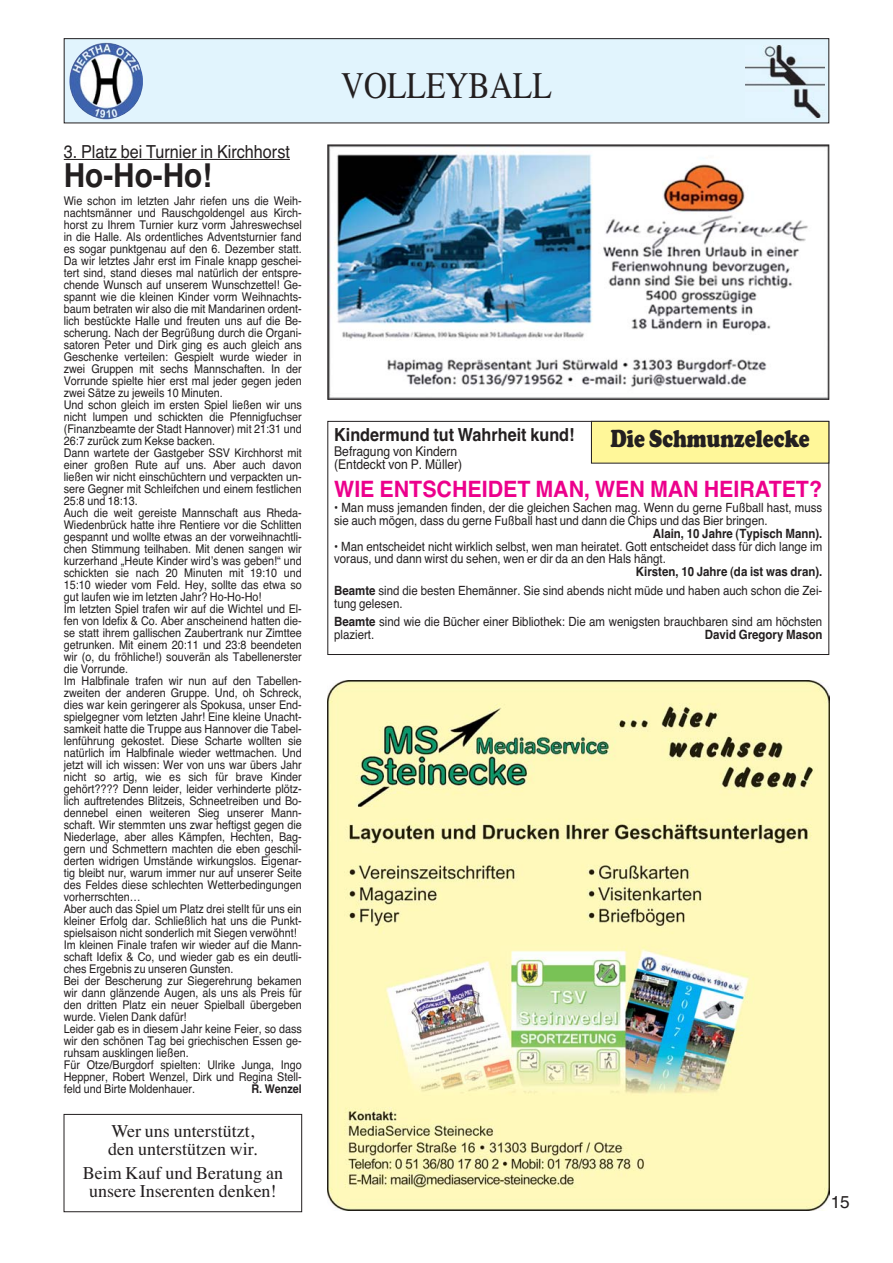
<style>
.page{position:relative;width:893px;height:1263px;background:#fff}
.page>*{position:absolute;margin:0;border:0;box-sizing:border-box;transform-origin:0 0}
.t1{font:37.5px "Times";color:#231f20;scale:.85 1}
.t2{font:700 33px "Helvetica";color:#231f20;scale:.9 1}
.t3{font:25.5px "Cooper Black MS";color:#231f20;scale:.8 1}
.t4{font:700 22.5px "Helvetica";color:#ec008c;scale:.95 1}
.t5{font:18px/18px "Times";color:#231f20}
.t6{font:18px "Helvetica";color:#231f20;scale:.9 1}
.t7{font:700 18px "Helvetica";color:#231f20;scale:.9 1}
.t8{font:17.25px "Helvetica";color:#231f20}
.t9{font:13.5px/13.5px "Helvetica";color:#231f20;scale:.9 1}
.t10{font:12.75px/12.8px "Helvetica";color:#231f20;scale:.9 1}
.t11{font:700 12.75px "Helvetica";color:#231f20;scale:.9 1}
.t12{font:12px/12px "Helvetica";color:#231f20;scale:.9 1}
.t13{font:700 12px "Helvetica";color:#231f20;scale:.9 1}
.s1{font-weight:700}
</style>
<div class="page">
<div style="left:64px;top:39px;width:765px;height:84px;background:#e1f4fd"></div>
<div style="left:64px;top:38px;width:765px;height:85px;border:1px solid #231f20"></div>
<hr style="left:64px;top:159px;width:82px;height:1px;background:#231f20">
<hr style="left:155px;top:159px;width:135px;height:1px;background:#231f20">
<div style="left:327px;top:421px;width:502px;height:234px;border:1px solid #231f20"></div>
<img style="left:327px;top:680px;width:502px;height:531px">
<img style="left:329px;top:147px;width:498px;height:251px">
<div style="left:327px;top:145px;width:502px;height:255px;border:1px solid #231f20"></div>
<div style="left:591px;top:421px;width:238px;height:42px;background:#fff799"></div>
<div style="left:591px;top:421px;width:238px;height:42px;border:1px solid #231f20"></div>
<div style="left:64px;top:1114px;width:238px;height:98px;border:1px solid #231f20"></div>
<img style="left:69px;top:42px;width:74px;height:77px">
<img style="left:745px;top:45px;width:79px;height:72px">
<p class="t6" style="left:64px;top:145px;width:253px">3. Platz bei Turnier in Kirchhorst</p>
<p class="t2" style="left:64px;top:164px;width:166px">Ho-Ho-Ho!</p>
<p class="t12" style="left:64px;top:196px;width:266px">Wie schon im letzten Jahr riefen uns die Weih&shy;nachtsmänner und Rauschgoldengel aus Kirch&shy;horst zu Ihrem Turnier kurz vorm Jahreswechsel in die Halle. Als ordentliches Adventsturnier fand es sogar punktgenau auf den 6. Dezember statt.<br>Da wir letztes Jahr erst im Finale knapp geschei&shy;tert sind, stand dieses mal natürlich der entspre&shy;chende Wunsch auf unserem Wunschzettel! Ge&shy;spannt wie die kleinen Kinder vorm Weihnachts&shy;baum betraten wir also die mit Mandarinen ordent&shy;lich bestückte Halle und freuten uns auf die Be&shy;scherung. Nach der Begrüßung durch die Organi&shy;satoren Peter und Dirk ging es auch gleich ans Geschenke verteilen: Gespielt wurde wieder in zwei Gruppen mit sechs Mannschaften. In der Vorrunde spielte hier erst mal jeder gegen jeden zwei Sätze zu jeweils 10 Minuten.<br>Und schon gleich im ersten Spiel ließen wir uns nicht lumpen und schickten die Pfennigfuchser (Finanzbeamte der Stadt Hannover) mit 21:31 und 26:7 zurück zum Kekse backen.<br>Dann wartete der Gastgeber SSV Kirchhorst mit einer großen Rute auf uns. Aber auch davon ließen wir nicht einschüchtern und verpackten un&shy;sere Gegner mit Schleifchen und einem festlichen 25:8 und 18:13.<br>Auch die weit gereiste Mannschaft aus Rheda-Wiedenbrück hatte ihre Rentiere vor die Schlitten gespannt und wollte etwas an der vorweihnachtli&shy;chen Stimmung teilhaben. Mit denen sangen wir kurzerhand „Heute Kinder wird’s was geben!“ und schickten sie nach 20 Minuten mit 19:10 und 15:10 wieder vom Feld. Hey, sollte das etwa so gut laufen wie im letzten Jahr? Ho-Ho-Ho!<br>Im letzten Spiel trafen wir auf die Wichtel und El&shy;fen von Idefix &amp; Co. Aber anscheinend hatten die&shy;se statt ihrem gallischen Zaubertrank nur Zimttee getrunken. Mit einem 20:11 und 23:8 beendeten wir (o, du fröhliche!) souverän als Tabellenerster die Vorrunde.<br>Im Halbfinale trafen wir nun auf den Tabellen&shy;zweiten der anderen Gruppe. Und, oh Schreck, dies war kein geringerer als Spokusa, unser End&shy;spielgegner vom letzten Jahr! Eine kleine Unacht&shy;samkeit hatte die Truppe aus Hannover die Tabel&shy;lenführung gekostet. Diese Scharte wollten sie natürlich im Halbfinale wieder wettmachen. Und jetzt will ich wissen: Wer von uns war übers Jahr nicht so artig, wie es sich für brave Kinder gehört???? Denn leider, leider verhinderte plötz&shy;lich auftretendes Blitzeis, Schneetreiben und Bo&shy;dennebel einen weiteren Sieg unserer Mann&shy;schaft. Wir stemmten uns zwar heftigst gegen die Niederlage, aber alles Kämpfen, Hechten, Bag&shy;gern und Schmettern machten die eben geschil&shy;derten widrigen Umstände wirkungslos. Eigenar&shy;tig bleibt nur, warum immer nur auf unserer Seite des Feldes diese schlechten Wetterbedingungen vorherrschten…<br>Aber auch das Spiel um Platz drei stellt für uns ein kleiner Erfolg dar. Schließlich hat uns die Punkt&shy;spielsaison nicht sonderlich mit Siegen verwöhnt!<br>Im kleinen Finale trafen wir wieder auf die Mann&shy;schaft Idefix &amp; Co, und wieder gab es ein deutli&shy;ches Ergebnis zu unseren Gunsten.<br>Bei der Bescherung zur Siegerehrung bekamen wir dann glänzende Augen, als uns als Preis für den dritten Platz ein neuer Spielball übergeben wurde. Vielen Dank dafür!<br>Leider gab es in diesem Jahr keine Feier, so dass wir den schönen Tag bei griechischen Essen ge&shy;ruhsam ausklingen ließen.<br>Für Otze/Burgdorf spielten: Ulrike Junga, Ingo Heppner, Robert Wenzel, Dirk und Regina Stell&shy;feld und Birte Moldenhauer.</p>
<p class="t13" style="left:251px;top:1084px;width:58px">R. Wenzel</p>
<p class="t5" style="left:108px;top:1124px;width:151px">Wer uns unterstützt, den unterstützen wir.</p>
<p class="t5" style="left:83px;top:1166px;width:202px;text-align:center">Beim Kauf und Beratung an unsere Inserenten denken!</p>
<p class="t1" style="left:341px;top:72px;width:249px">VOLLEYBALL</p>
<p class="t7" style="left:334px;top:428px;width:269px">Kindermund tut Wahrheit kund!</p>
<p class="t9" style="left:334px;top:446px;width:144px">Befragung von Kindern (Entdeckt von P. Müller)</p>
<p class="t4" style="left:334px;top:481px;width:515px">WIE ENTSCHEIDET MAN, WEN MAN HEIRATET?</p>
<p class="t10" style="left:334px;top:503px;width:544px">• Man muss jemanden finden, der die gleichen Sachen mag. Wenn du gerne Fußball hast, muss</p>
<p class="t10" style="left:334px;top:515px;width:483px">sie auch mögen, dass du gerne Fußball hast und dann die Chips und das Bier bringen.</p>
<p class="t11" style="left:653px;top:529px;width:190px">Alain, 10 Jahre (Typisch Mann).</p>
<p class="t10" style="left:334px;top:541px;width:544px">• Man entscheidet nicht wirklich selbst, wen man heiratet. Gott entscheidet dass für dich lange im</p>
<p class="t10" style="left:334px;top:554px;width:370px">voraus, und dann wirst du sehen, wen er dir da an den Hals hängt.</p>
<p class="t11" style="left:636px;top:567px;width:209px">Kirsten, 10 Jahre (da ist was dran).</p>
<p class="t10" style="left:334px;top:585px;width:544px"><span class="s1">Beamte</span> sind die besten Ehemänner. Sie sind abends nicht müde und haben auch schon die Zei&shy;tung gelesen.</p>
<p class="t10" style="left:334px;top:617px;width:544px"><span class="s1">Beamte</span> sind wie die Bücher einer Bibliothek: Die am wenigsten brauchbaren sind am höchsten plaziert.</p>
<p class="t3" style="left:610px;top:430px;width:251px">Die Schmunzelecke</p>
<p class="t11" style="left:705px;top:630px;width:132px">David Gregory Mason</p>
<p class="t8" style="left:831px;top:1195px;width:21px">15</p>
</div>
